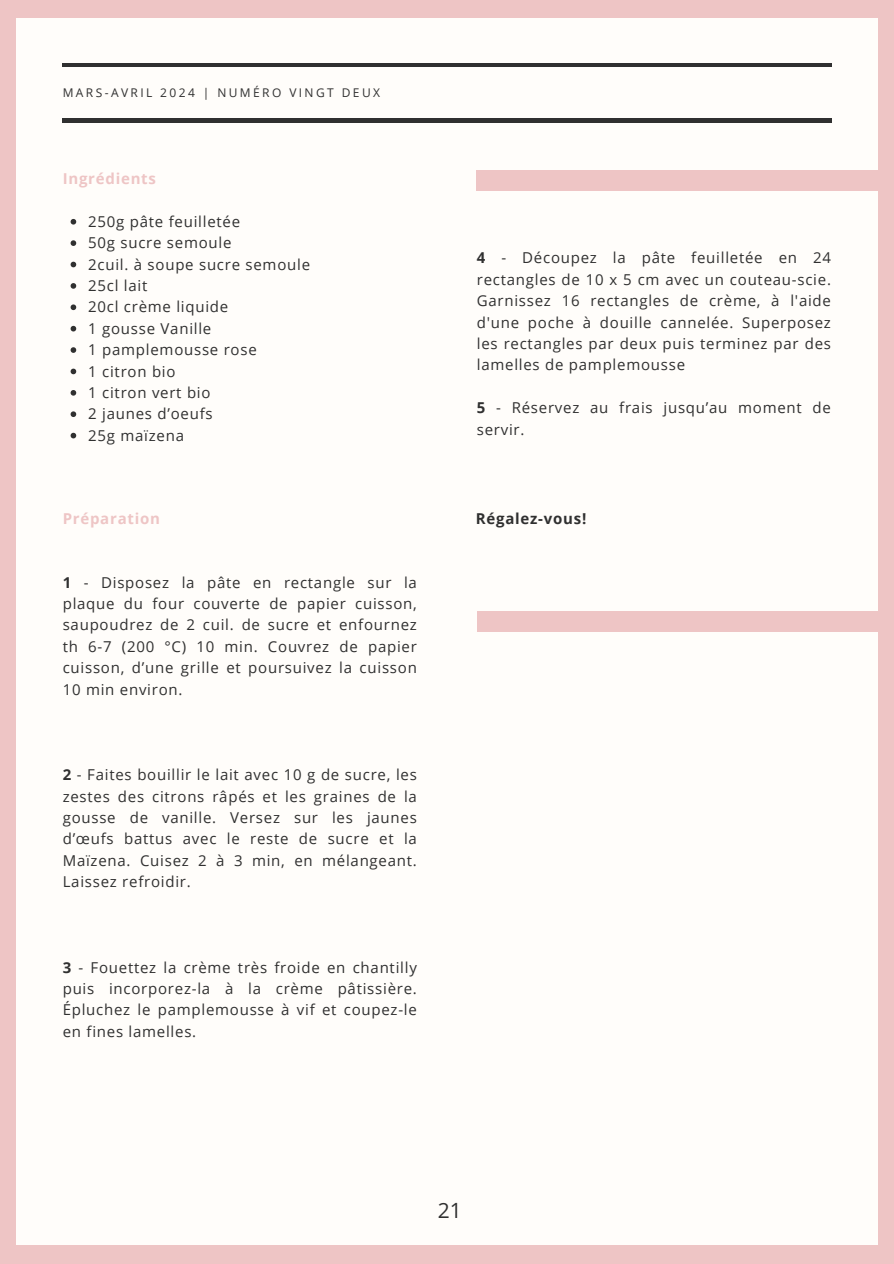
<style>
.page{position:relative;width:894px;height:1264px;background:#fff}
.page>*{position:absolute;margin:0;border:0;box-sizing:border-box;transform-origin:0 0}
.t1{font:21px "Open Sans";color:#303030}
.t2{font:15px/21.3px "Open Sans";letter-spacing:.05em;color:#303030;text-align:justify}
.t3{font:700 15px "Open Sans";letter-spacing:.05em;color:#eec5c5}
.t4{font:700 15px "Open Sans";letter-spacing:.05em;color:#303030}
.t5{font:12px "Open Sans";letter-spacing:.2em;color:#303030}
.s1{font-weight:700}
</style>
<div class="page">
<div style="left:0;top:0;width:893px;height:1263px;background:#eec5c5"></div>
<div style="left:17px;top:18px;width:859px;height:1226px;background:#fffdfa"></div>
<hr style="left:63px;top:119px;width:768px;height:3px;background:#303030">
<hr style="left:63px;top:64px;width:768px;height:3px;background:#303030">
<div style="left:476px;top:170px;width:405px;height:21px;background:#eec5c5"></div>
<svg style="left:71px;top:219px;width:5px;height:5px"></svg>
<svg style="left:71px;top:240px;width:5px;height:6px"></svg>
<svg style="left:71px;top:262px;width:5px;height:5px"></svg>
<svg style="left:71px;top:283px;width:5px;height:6px"></svg>
<svg style="left:71px;top:304px;width:5px;height:6px"></svg>
<svg style="left:71px;top:326px;width:5px;height:5px"></svg>
<svg style="left:71px;top:347px;width:5px;height:6px"></svg>
<svg style="left:71px;top:368px;width:5px;height:6px"></svg>
<svg style="left:71px;top:390px;width:5px;height:5px"></svg>
<svg style="left:71px;top:411px;width:5px;height:6px"></svg>
<svg style="left:71px;top:433px;width:5px;height:5px"></svg>
<div style="left:476px;top:611px;width:405px;height:21px;background:#eec5c5"></div>
<p class="t5" style="left:63px;top:84px;width:319px">MARS-AVRIL 2024 | NUMÉRO VINGT DEUX</p>
<p class="t3" style="left:63px;top:168px;width:95px">Ingrédients</p>
<p class="t2" style="left:88px;top:210px;width:223px;text-align:left">250g pâte feuilletée<br>50g sucre semoule<br>2cuil. à soupe sucre semoule<br>25cl lait<br>20cl crème liquide<br>1 gousse Vanille<br>1 pamplemousse rose<br>1 citron bio<br>1 citron vert bio<br>2 jaunes d’oeufs<br>25g maïzena</p>
<p class="t3" style="left:63px;top:507px;width:99px">Préparation</p>
<p class="t2" style="left:63px;top:571px;width:355px"><span class="s1">1</span> - Disposez la pâte en rectangle sur la plaque du four couverte de papier cuisson, saupoudrez de 2 cuil. de sucre et enfournez th 6-7 (200 °C) 10 min. Couvrez de papier cuisson, d’une grille et poursuivez la cuisson 10 min environ.</p>
<p class="t2" style="left:63px;top:763px;width:355px"><span class="s1">2</span> - Faites bouillir le lait avec 10 g de sucre, les zestes des citrons râpés et les graines de la gousse de vanille. Versez sur les jaunes d’œufs battus avec le reste de sucre et la Maïzena. Cuisez 2 à 3 min, en mélangeant.<br>Laissez refroidir.</p>
<p class="t2" style="left:63px;top:956px;width:355px"><span class="s1">3</span> - Fouettez la crème très froide en chantilly puis incorporez-la à la crème pâtissière.<br>Épluchez le pamplemousse à vif et coupez-le en fines lamelles.</p>
<p class="t2" style="left:476px;top:247px;width:355px"><span class="s1">4</span> - Découpez la pâte feuilletée en 24 rectangles de 10 x 5 cm avec un couteau-scie.<br>Garnissez 16 rectangles de crème, à l'aide d'une poche à douille cannelée. Superposez les rectangles par deux puis terminez par des lamelles de pamplemousse</p>
<p class="t2" style="left:476px;top:397px;width:355px"><span class="s1">5</span> - Réservez au frais jusqu’au moment de servir.</p>
<p class="t4" style="left:476px;top:507px;width:112px">Régalez-vous!</p>
<h1 class="t1" style="left:438px;top:1195px;width:25px">21</h1>
</div>
